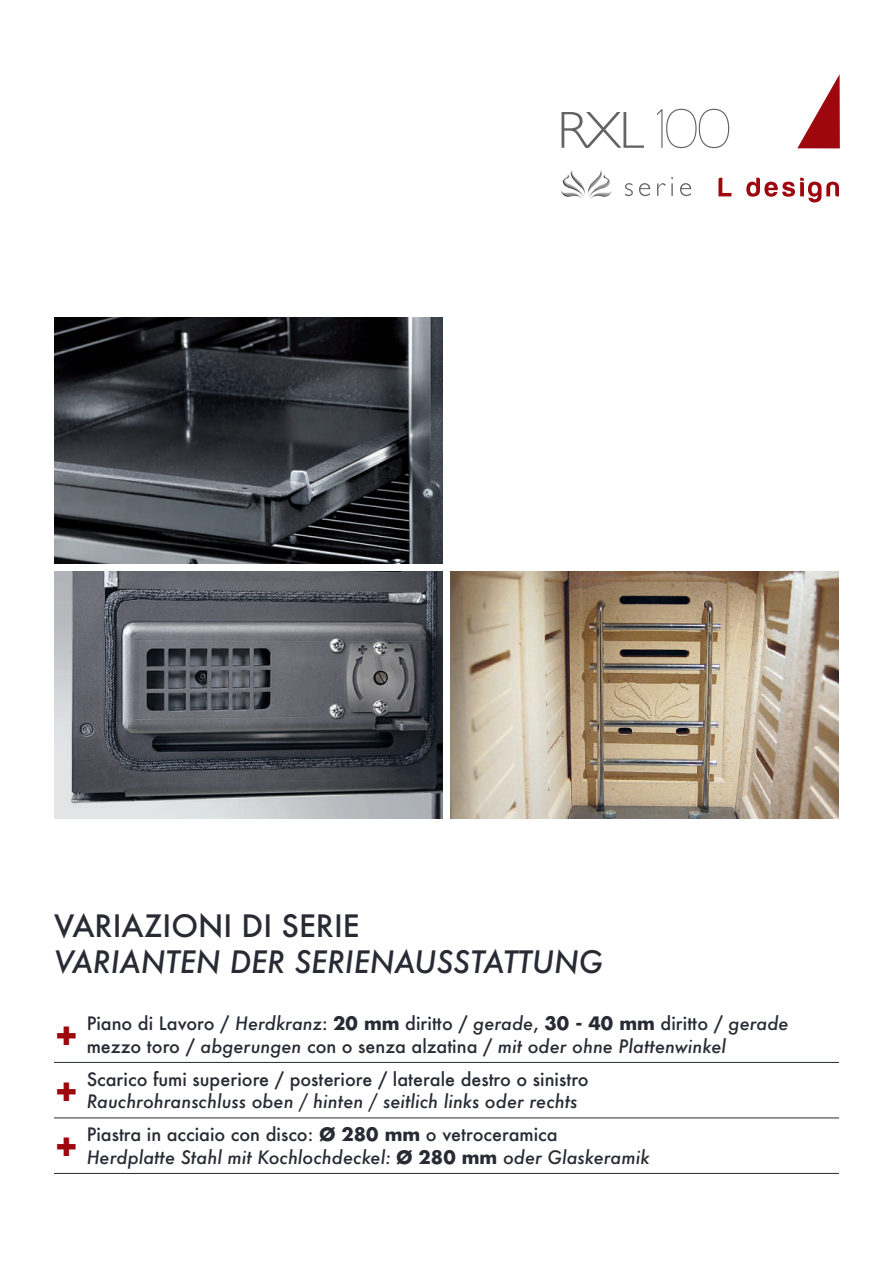
<style>
.page{position:relative;width:893px;height:1263px;background:#fff}
.page>*{position:absolute;margin:0;border:0;box-sizing:border-box;transform-origin:0 0}
.t1{font:300 52.5px "Gill Sans";color:#636366}
.t2{font:italic 500 30px "Futura";color:#282b33}
.t3{font:500 30px "Futura";color:#282b33}
.t4{font:500 18px/22.5px "Futura";color:#282b33}
.t5{font:italic 500 18px/22.5px "Futura";color:#282b33}
.s1{font-family:"Giorgio";font-weight:100}
.s2{font-weight:700;font-size:36px;color:#9d070d}
.s3{font-style:italic}
.s4{font-weight:700}
.s5{font-weight:700;font-style:normal;font-size:36px;color:#9d070d}
.s6{font-style:normal}
.s7{font-weight:700;font-style:normal}
</style>
<div class="page">
<svg style="left:628px;top:177px;width:63px;height:19px"></svg>
<svg style="left:718px;top:178px;width:121px;height:24px"></svg>
<img style="left:561px;top:170px;width:67px;height:29px">
<hr style="left:54px;top:1062px;width:785px;height:1px;background:#282b33">
<hr style="left:54px;top:1118px;width:785px;height:1px;background:#282b33">
<hr style="left:54px;top:1173px;width:785px;height:1px;background:#282b33">
<svg style="left:797px;top:74px;width:43px;height:74px"></svg>
<img style="left:54px;top:317px;width:388px;height:247px">
<img style="left:54px;top:572px;width:388px;height:247px">
<img style="left:451px;top:572px;width:388px;height:247px">
<h1 class="t1" style="left:557px;top:89px;width:174px">RXL <span class="s1">100</span></h1>
<h2 class="t3" style="left:54px;top:905px;width:307px">VARIAZIONI DI SERIE</h2>
<h2 class="t2" style="left:54px;top:941px;width:550px">VARIANTEN DER SERIENAUSSTATTUNG</h2>
<p class="t4" style="left:87px;top:1012px;width:703px;text-indent:-33px"><span class="s2">+</span> Piano di Lavoro / <span class="s3">Herdkranz</span>: <span class="s4">20 mm</span> diritto / <span class="s3">gerade</span>, <span class="s4">30 - 40 mm</span> diritto / <span class="s3">gerade </span>mezzo toro / <span class="s3">abgerungen</span> con o senza alzatina / <span class="s3">mit oder ohne Plattenwinkel</span></p>
<p class="t4" style="left:87px;top:1068px;width:503px;text-indent:-33px"><span class="s2">+</span> Scarico fumi superiore / posteriore / laterale destro o sinistro<br><span class="s3">Rauchrohranschluss oben / hinten / seitlich links oder rechts</span></p>
<p class="t5" style="left:87px;top:1123px;width:564px;text-indent:-33px"><span class="s5">+</span> <span class="s6">Piastra in acciaio con disco:</span> <span class="s7">Ø 280 mm</span> <span class="s6">o vetroceramica<br></span>Herdplatte Stahl mit Kochlochdeckel: <span class="s7">Ø 280 mm</span> oder Glaskeramik</p>
</div>
